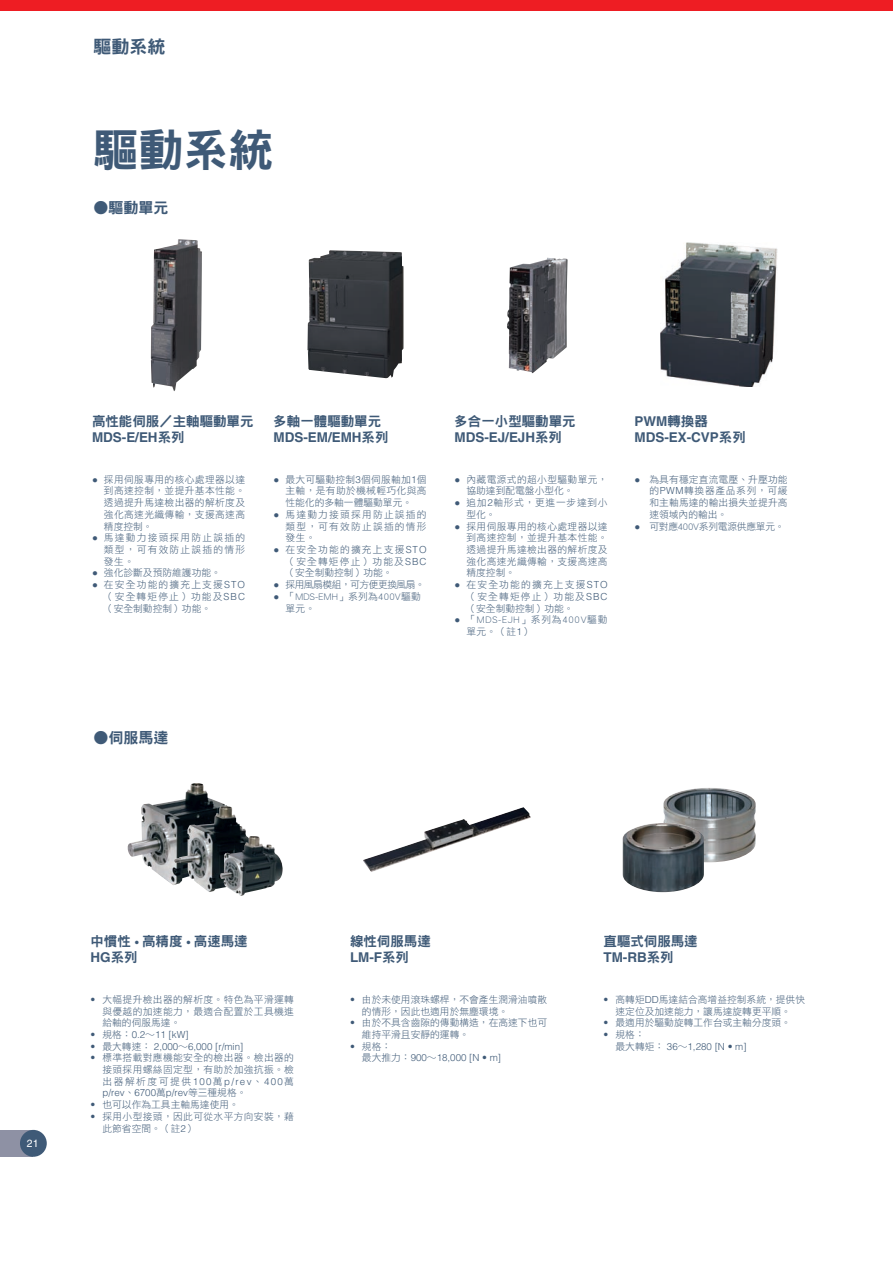
<style>
.page{position:relative;width:893px;height:1263px;background:#fff}
.page>*{position:absolute;margin:0;border:0;box-sizing:border-box;transform-origin:0 0}
.t1{font:45px "DF Hei Std W9";color:#3f5a77}
.t2{font:18px "DF Hei Std W9";color:#3f5a77}
.t3{font:15px "DF Hei Std W9";color:#3f5a77}
.t4{font:700 13.5px/16.2px "Helvetica LT Std";letter-spacing:-.005em;color:#3f5a77}
.t5{font:13.5px "DF Hei Std W9";letter-spacing:-.005em;color:#3f5a77}
.t6{font:10.5px "Helvetica LT Std";color:#fff}
.t7{font:9.75px/11.7px "DF Hei Std W3";letter-spacing:.035em;color:#3f5a77;text-align:justify}
.t8{font:9.75px/11.7px "DF Hei Std W3";color:#3f5a77}
.t9{font:300 9.75px "Helvetica LT Std";color:#3f5a77}
.t10{font:9.75px/11.7px "DF Hei Std W3";letter-spacing:.075em;color:#3f5a77}
.t11{font:9.75px/11.7px "DF Hei Std W3";letter-spacing:.07em;color:#3f5a77}
.t12{font:9.75px "DF Hei Std W3";letter-spacing:-.025em;color:#3f5a77}
.t13{font:9.75px "DF Hei Std W3";letter-spacing:-.05em;color:#3f5a77}
.s1{font-family:"DF Hei Std W9";font-weight:400}
.s2{font-family:"Arial";font-weight:900}
.s3{font-family:"Helvetica LT Std";font-weight:300}
.s4{font-family:"Helvetica LT Std";font-weight:300;font-size:9.75px}
.s5{font-family:"DF Hei Std W3";font-weight:400}
</style>
<div class="page">
<div style="left:0;top:0;width:893px;height:10px;background:#ee1d23"></div>
<img style="left:363px;top:807px;width:168px;height:65px">
<img style="left:663px;top:788px;width:93px;height:75px">
<img style="left:622px;top:823px;width:82px;height:69px">
<img style="left:127px;top:783px;width:100px;height:102px">
<img style="left:174px;top:806px;width:72px;height:86px">
<img style="left:220px;top:836px;width:63px;height:60px">
<img style="left:307px;top:250px;width:96px;height:128px">
<img style="left:661px;top:242px;width:116px;height:145px">
<img style="left:151px;top:239px;width:51px;height:152px">
<img style="left:507px;top:258px;width:61px;height:115px">
<div style="left:0;top:1130px;width:33px;height:27px;background:#8e91a4"></div>
<div style="left:20px;top:1130px;width:27px;height:27px;background:#3f5a77;border-radius:50%"></div>
<h2 class="t2" style="left:94px;top:37px;width:73px">驅動系統</h2>
<h1 class="t1" style="left:94px;top:126px;width:182px">驅動系統</h1>
<h3 class="t3" style="left:94px;top:199px;width:76px">●驅動單元</h3>
<h3 class="t5" style="left:92px;top:413px;width:163px">高性能伺服／主軸驅動單元</h3>
<h3 class="t4" style="left:92px;top:429px;width:94px">MDS-E/EH<span class="s1">系列</span></h3>
<p class="t7" style="left:104px;top:473px;width:143px;text-indent:-12px"><span class="s2">●</span> 採用伺服專用的核心處理器以達到高速控制，並提升基本性能。透過提升馬達檢出器的解析度及強化高速光纖傳輸，支援高速高精度控制。</p>
<p class="t7" style="left:104px;top:532px;width:143px;text-indent:-12px"><span class="s2">●</span> 馬達動力接頭採用防止誤插的類型，可有效防止誤插的情形發生。</p>
<p class="t8" style="left:92px;top:567px;width:130px"><span class="s2">●</span> 強化診斷及預防維護功能。</p>
<p class="t7" style="left:104px;top:579px;width:143px;text-indent:-12px"><span class="s2">●</span> 在安全功能的擴充上支援<span class="s3">STO</span>（安全轉矩停止）功能及<span class="s3">SBC</span>（安全制動控制）功能。</p>
<h3 class="t5" style="left:274px;top:413px;width:109px">多軸一體驅動單元</h3>
<h3 class="t4" style="left:274px;top:429px;width:117px">MDS-EM/EMH<span class="s1">系列</span></h3>
<p class="t7" style="left:285px;top:473px;width:143px;text-indent:-12px"><span class="s2">●</span> 最大可驅動控制<span class="s3">3</span>個伺服軸加<span class="s3">1</span>個主軸，是有助於機械輕巧化與高性能化的多軸一體驅動單元。</p>
<p class="t7" style="left:285px;top:508px;width:143px;text-indent:-12px"><span class="s2">●</span> 馬達動力接頭採用防止誤插的類型，可有效防止誤插的情形發生。</p>
<p class="t7" style="left:285px;top:543px;width:143px;text-indent:-12px"><span class="s2">●</span> 在安全功能的擴充上支援<span class="s3">STO</span>（安全轉矩停止）功能及<span class="s3">SBC</span>（安全制動控制）功能。</p>
<p class="t13" style="left:274px;top:579px;width:153px"><span class="s2">●</span> 採用風扇模組，可方便更換風扇。</p>
<p class="t7" style="left:285px;top:590px;width:137px;text-indent:-12px"><span class="s2">●</span> 「MDS-EMH」系列為400V驅動單元。</p>
<h3 class="t5" style="left:454px;top:413px;width:123px">多合一小型驅動單元</h3>
<h3 class="t4" style="left:454px;top:429px;width:109px">MDS-EJ/EJH<span class="s1">系列</span></h3>
<p class="t7" style="left:466px;top:473px;width:143px;text-indent:-12px"><span class="s2">●</span> 內藏電源式的超小型驅動單元，協助達到配電盤小型化。</p>
<p class="t11" style="left:466px;top:497px;width:143px;text-indent:-12px"><span class="s2">●</span> 追加<span class="s3">2</span>軸形式，更進一步達到小型化。</p>
<p class="t7" style="left:466px;top:520px;width:143px;text-indent:-12px"><span class="s2">●</span> 採用伺服專用的核心處理器以達到高速控制，並提升基本性能。透過提升馬達檢出器的解析度及強化高速光纖傳輸，支援高速高精度控制。</p>
<p class="t7" style="left:466px;top:579px;width:143px;text-indent:-12px"><span class="s2">●</span> 在安全功能的擴充上支援<span class="s3">STO</span>（安全轉矩停止）功能及<span class="s3">SBC</span>（安全制動控制）功能。</p>
<p class="t10" style="left:466px;top:614px;width:143px;text-indent:-12px"><span class="s2">●</span> 「MDS-EJH」系列為400V驅動單元。（註<span class="s3">1</span>）</p>
<h3 class="t4" style="left:634px;top:412px;width:113px">PWM<span class="s1">轉換器<br></span>MDS-EX-CVP<span class="s1">系列</span></h3>
<p class="t7" style="left:649px;top:473px;width:140px;text-indent:-15px"><span class="s2">●</span> 為具有穩定直流電壓、升壓功能的<span class="s3">PWM</span>轉換器產品系列，可緩和主軸馬達的輸出損失並提升高速領域內的輸出。</p>
<p class="t12" style="left:635px;top:521px;width:152px"><span class="s2">●</span> 可對應400V系列電源供應單元。</p>
<h3 class="t3" style="left:94px;top:729px;width:76px">●伺服馬達</h3>
<p class="t6" style="left:27px;top:1137px;width:13px">21</p>
<h3 class="t5" style="left:91px;top:933px;width:159px">中慣性 <span class="s4">•</span> 高精度 <span class="s4">•</span> 高速馬達</h3>
<h3 class="t4" style="left:91px;top:949px;width:49px">HG<span class="s1">系列</span></h3>
<p class="t7" style="left:102px;top:993px;width:193px;text-indent:-12px"><span class="s3">•</span> 大幅提升檢出器的解析度。特色為平滑運轉與優越的加速能力，最適合配置於工具機進給軸的伺服馬達。</p>
<p class="t9" style="left:91px;top:1028px;width:100px">• <span class="s5">規格：</span>0.2<span class="s5">∼</span>11 [kW]</p>
<p class="t9" style="left:91px;top:1040px;width:154px">• <span class="s5">最大轉速：</span> 2,000<span class="s5">∼</span>6,000 [r/min]</p>
<p class="t7" style="left:102px;top:1052px;width:193px;text-indent:-12px"><span class="s3">•</span> 標準搭載對應機能安全的檢出器。檢出器的接頭採用螺絲固定型，有助於加強抗振。檢出器解析度可提供<span class="s3">100</span>萬<span class="s3">p/rev</span>、<span class="s3">400</span>萬</p>
<p class="t9" style="left:102px;top:1087px;width:146px">p/rev<span class="s5">、</span>6700<span class="s5">萬</span>p/rev<span class="s5">等三種規格。</span></p>
<p class="t8" style="left:91px;top:1099px;width:150px"><span class="s3">•</span> 也可以作為工具主軸馬達使用。</p>
<p class="t7" style="left:102px;top:1110px;width:193px;text-indent:-12px"><span class="s3">•</span> 採用小型接頭，因此可從水平方向安裝，藉此節省空間。（註<span class="s3">2</span>）</p>
<h3 class="t5" style="left:350px;top:933px;width:82px">線性伺服馬達</h3>
<h3 class="t4" style="left:350px;top:949px;width:61px">LM-F<span class="s1">系列</span></h3>
<p class="t8" style="left:362px;top:993px;width:187px;text-indent:-12px"><span class="s3">•</span> 由於未使用滾珠螺桿，不會產生潤滑油噴散的情形，因此也適用於無塵環境。</p>
<p class="t8" style="left:362px;top:1017px;width:187px;text-indent:-12px"><span class="s3">•</span> 由於不具含齒隙的傳動構造，在高速下也可維持平滑且安靜的運轉。</p>
<p class="t7" style="left:350px;top:1040px;width:43px"><span class="s3">•</span> 規格：</p>
<p class="t9" style="left:362px;top:1052px;width:141px"><span class="s5">最大推力：</span>900<span class="s5">∼</span>18,000 [N • m]</p>
<h3 class="t5" style="left:604px;top:933px;width:96px">直驅式伺服馬達</h3>
<h3 class="t4" style="left:604px;top:949px;width:72px">TM-RB<span class="s1">系列</span></h3>
<p class="t8" style="left:604px;top:993px;width:203px;text-align:center"><span class="s3">•</span> 高轉矩<span class="s3">DD</span>馬達結合高增益控制系統，提供快速定位及加速能力，讓馬達旋轉更平順。</p>
<p class="t8" style="left:604px;top:1017px;width:189px"><span class="s3">•</span> 最適用於驅動旋轉工作台或主軸分度頭。</p>
<p class="t7" style="left:604px;top:1028px;width:43px"><span class="s3">•</span> 規格：</p>
<p class="t9" style="left:615px;top:1040px;width:133px"><span class="s5">最大轉矩：</span> 36<span class="s5">∼</span>1,280 [N • m]</p>
</div>
